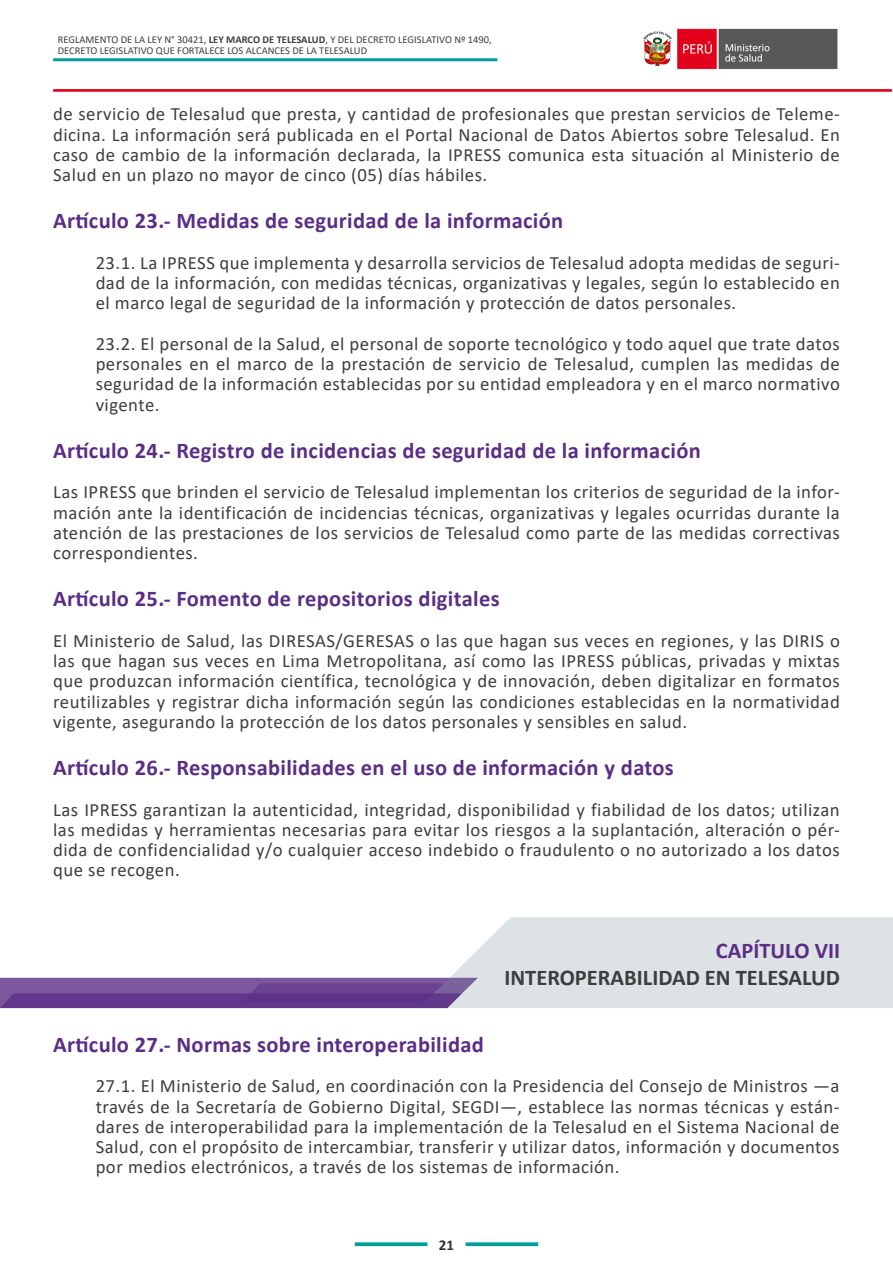
<style>
.page{position:relative;width:893px;height:1263px;background:#fff}
.page>*{position:absolute;margin:0;border:0;box-sizing:border-box;transform-origin:0 0}
.t1{font:700 22.5px "Calibri";letter-spacing:.015em;color:#5b2d86}
.t2{font:700 22.5px "Calibri";color:#3e3e3f}
.t3{font:18.75px/20.2px "Calibri";letter-spacing:.025em;color:#3e3e3f;text-align:justify}
.t4{font:700 15px "Calibri";color:#312f30}
.t5{font:10.5px/10.5px "Calibri";color:#3e3e3f}
.s1{font-weight:700}
</style>
<div class="page">
<svg style="left:355px;top:1242px;width:72px;height:4px"></svg>
<svg style="left:466px;top:1242px;width:72px;height:4px"></svg>
<img style="left:643px;top:28px;width:195px;height:41px">
<hr style="left:53px;top:58px;width:444px;height:3px;background:#00a099">
<hr style="left:53px;top:89px;width:839px;height:3px;background:#e2001a">
<svg style="left:0;top:917px;width:893px;height:91px"></svg>
<p class="t5" style="left:58px;top:34px;width:435px">REGLAMENTO DE LA LEY N° 30421, <span class="s1">LEY MARCO DE TELESALUD</span>, Y DEL DECRETO LEGISLATIVO Nº 1490,<br>DECRETO LEGISLATIVO QUE FORTALECE LOS ALCANCES DE LA TELESALUD</p>
<p class="t3" style="left:53px;top:104px;width:788px">de servicio de Telesalud que presta, y cantidad de profesionales que prestan servicios de Teleme&shy;dicina. La información será publicada en el Portal Nacional de Datos Abiertos sobre Telesalud. En caso de cambio de la información declarada, la IPRESS comunica esta situación al Ministerio de Salud en un plazo no mayor de cinco (05) días hábiles.</p>
<p class="t1" style="left:53px;top:205px;width:512px">Artículo 23.- Medidas de seguridad de la información</p>
<p class="t3" style="left:96px;top:252px;width:746px">23.1. La IPRESS que implementa y desarrolla servicios de Telesalud adopta medidas de seguri&shy;dad de la información, con medidas técnicas, organizativas y legales, según lo establecido en el marco legal de seguridad de la información y protección de datos personales.</p>
<p class="t3" style="left:96px;top:333px;width:746px">23.2. El personal de la Salud, el personal de soporte tecnológico y todo aquel que trate datos personales en el marco de la prestación de servicio de Telesalud, cumplen las medidas de seguridad de la información establecidas por su entidad empleadora y en el marco normativo vigente.</p>
<p class="t1" style="left:53px;top:434px;width:649px">Artículo 24.- Registro de incidencias de seguridad de la información</p>
<p class="t3" style="left:53px;top:482px;width:788px">Las IPRESS que brinden el servicio de Telesalud implementan los criterios de seguridad de la infor&shy;mación ante la identificación de incidencias técnicas, organizativas y legales ocurridas durante la atención de las prestaciones de los servicios de Telesalud como parte de las medidas correctivas correspondientes.</p>
<p class="t1" style="left:53px;top:583px;width:448px">Artículo 25.- Fomento de repositorios digitales</p>
<p class="t3" style="left:53px;top:630px;width:788px">El Ministerio de Salud, las DIRESAS/GERESAS o las que hagan sus veces en regiones, y las DIRIS o las que hagan sus veces en Lima Metropolitana, así como las IPRESS públicas, privadas y mixtas que produzcan información científica, tecnológica y de innovación, deben digitalizar en formatos reutilizables y registrar dicha información según las condiciones establecidas en la normatividad vigente, asegurando la protección de los datos personales y sensibles en salud.</p>
<p class="t1" style="left:53px;top:752px;width:622px">Artículo 26.- Responsabilidades en el uso de información y datos</p>
<p class="t3" style="left:53px;top:799px;width:788px">Las IPRESS garantizan la autenticidad, integridad, disponibilidad y fiabilidad de los datos; utilizan las medidas y herramientas necesarias para evitar los riesgos a la suplantación, alteración o pér&shy;dida de confidencialidad y/o cualquier acceso indebido o fraudulento o no autorizado a los datos que se recogen.</p>
<p class="t1" style="left:716px;top:934px;width:126px">CAPÍTULO VII</p>
<p class="t2" style="left:504px;top:961px;width:337px">INTEROPERABILIDAD EN TELESALUD</p>
<p class="t1" style="left:53px;top:1028px;width:432px">Artículo 27.- Normas sobre interoperabilidad</p>
<p class="t3" style="left:96px;top:1075px;width:745px">27.1. El Ministerio de Salud, en coordinación con la Presidencia del Consejo de Ministros —a través de la Secretaría de Gobierno Digital, SEGDI—, establece las normas técnicas y están&shy;dares de interoperabilidad para la implementación de la Telesalud en el Sistema Nacional de Salud, con el propósito de intercambiar, transferir y utilizar datos, información y documentos por medios electrónicos, a través de los sistemas de información.</p>
<p class="t4" style="left:439px;top:1234px;width:17px">21</p>
</div>
